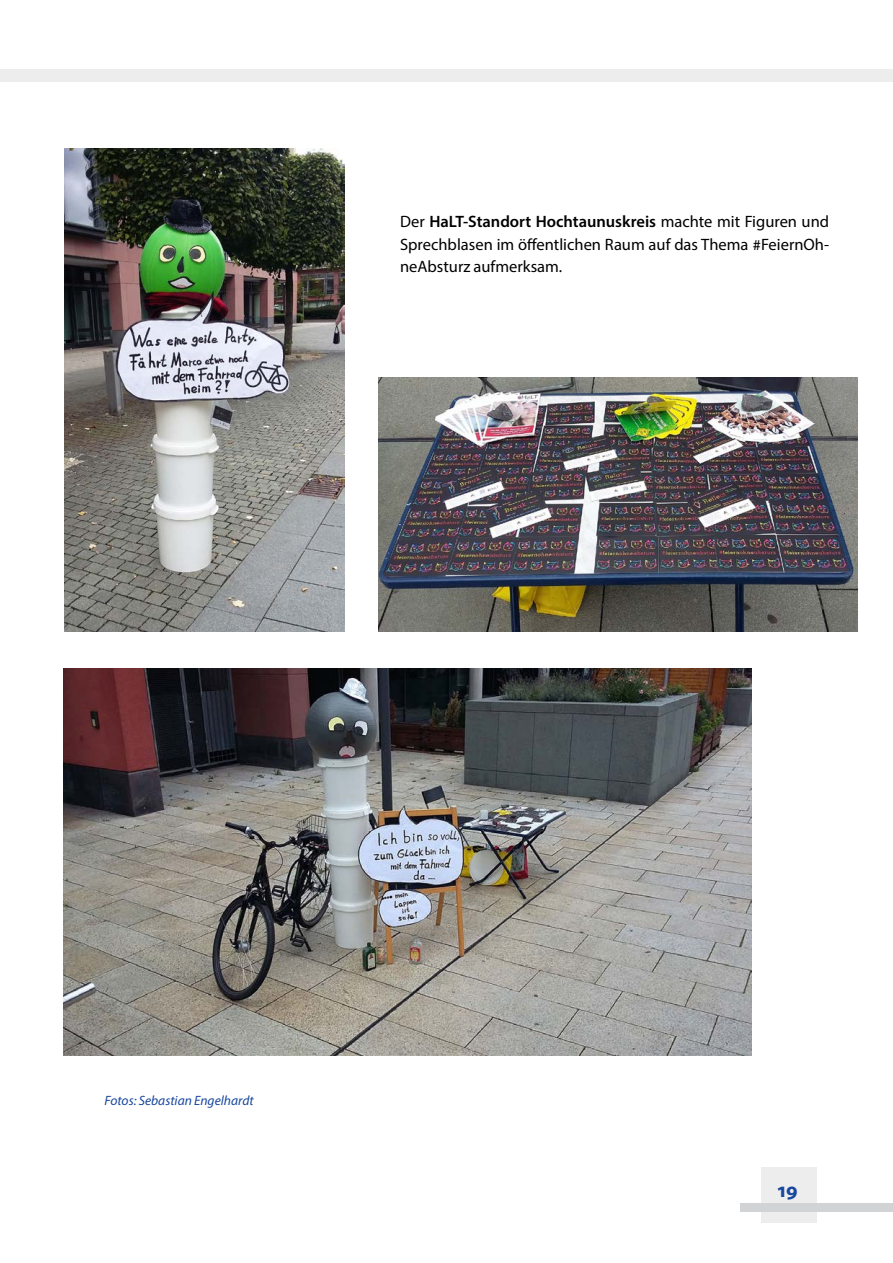
<style>
.page{position:relative;width:893px;height:1263px;background:#fff}
.page>*{position:absolute;margin:0;border:0;box-sizing:border-box;transform-origin:0 0}
.t1{font:700 21px "Myriad Pro";color:#17479e}
.t2{font:16.5px/22.5px "Myriad Pro";color:#000;text-align:justify}
.t3{font:italic 13.5px "Myriad Pro";color:#17479e}
.s1{font-weight:600}
</style>
<div class="page">
<div style="left:761px;top:1167px;width:55px;height:55px;background:#ededee"></div>
<div style="left:740px;top:1203px;width:153px;height:9px;background:#d1d3d4"></div>
<div style="left:0;top:69px;width:893px;height:13px;background:#ededee"></div>
<img style="left:65px;top:149px;width:280px;height:482px">
<img style="left:378px;top:377px;width:479px;height:254px">
<img style="left:64px;top:669px;width:687px;height:387px">
<p class="t2" style="left:400px;top:210px;width:431px">Der <span class="s1">HaLT-Standort Hochtaunuskreis</span> machte mit Figuren und Sprechblasen im öffentlichen Raum auf das Thema #FeiernOh&shy;neAbsturz aufmerksam.</p>
<p class="t3" style="left:105px;top:1092px;width:151px">Fotos: Sebastian Engelhardt</p>
<p class="t1" style="left:778px;top:1176px;width:22px">19</p>
</div>
